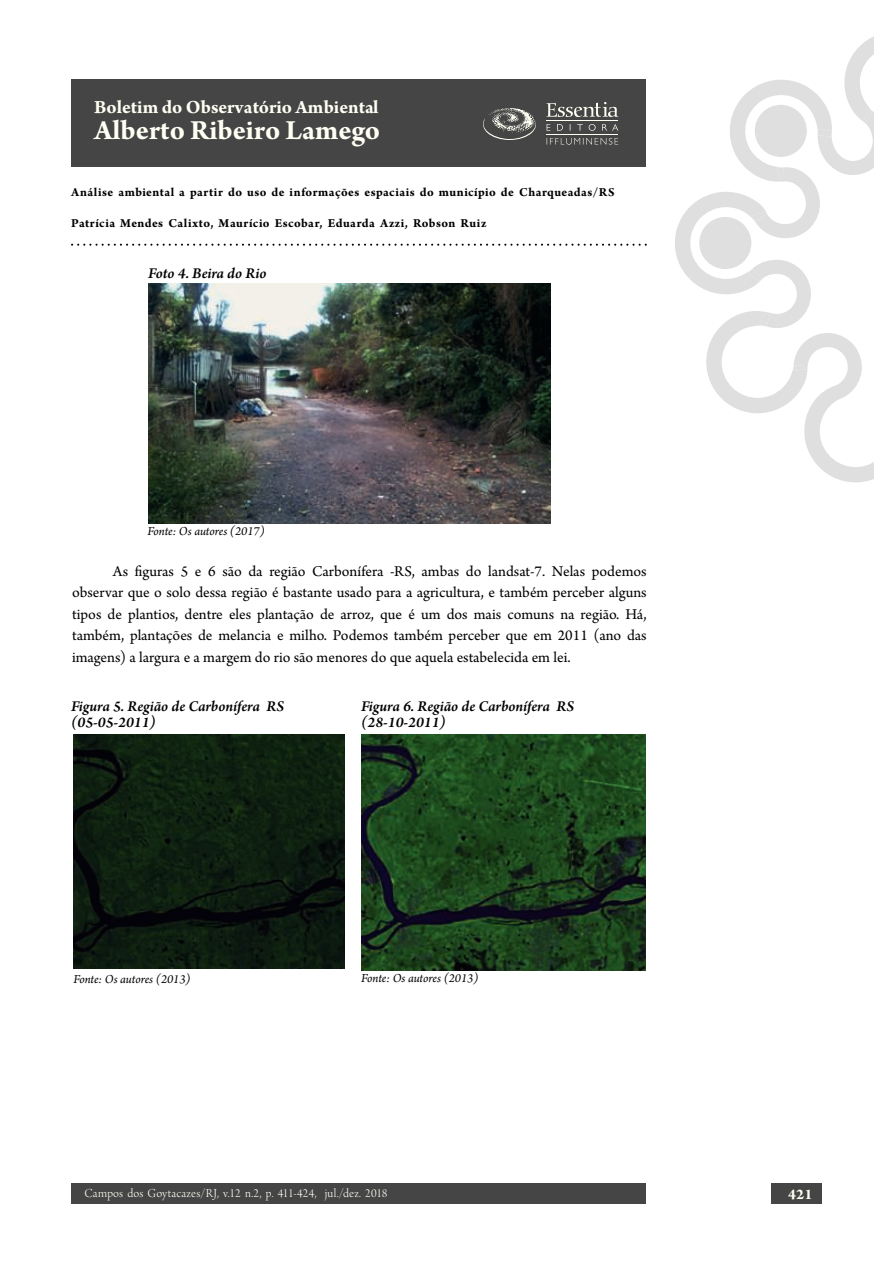
<style>
.page{position:relative;width:893px;height:1263px;background:#fff}
.page>*{position:absolute;margin:0;border:0;box-sizing:border-box;transform-origin:0 0}
.t1{font:700 29.4px "Arno Pro";color:#fffff4}
.t2{font:700 19.65px "Arno Pro";color:#fffff4}
.t3{font:15.75px/21.5px "Arno Pro";letter-spacing:-.005em;color:#000;text-align:justify}
.t4{font:italic 600 15.75px/16.5px "Arno Pro";letter-spacing:-.005em;color:#000}
.t5{font:700 15.75px "Arno Pro";color:#fffff4}
.t6{font:700 12.9px "Arno Pro";letter-spacing:.035em;color:#000}
.t7{font:italic 12.9px "Arno Pro";letter-spacing:-.005em;color:#000}
.t8{font:12.9px "Arno Pro Light Display";letter-spacing:.01em;color:#fffff4}
</style>
<div class="page">
<div style="left:71px;top:79px;width:574px;height:88px;background:#454545"></div>
<svg style="left:546px;top:138px;width:72px;height:7px"></svg>
<svg style="left:546px;top:124px;width:72px;height:7px"></svg>
<hr style="left:546px;top:120px;width:72px;height:1px;background:#fffff4">
<svg style="left:546px;top:102px;width:72px;height:15px"></svg>
<hr style="left:546px;top:134px;width:72px;height:1px;background:#fffff4">
<svg style="left:483px;top:108px;width:53px;height:32px"></svg>
<div style="left:71px;top:1183px;width:574px;height:21px;background:#454545"></div>
<svg style="left:71px;top:244px;width:575px;height:2px"></svg>
<svg style="left:675px;top:37px;width:198px;height:445px"></svg>
<svg style="left:817px;top:129px;width:14px;height:8px"></svg>
<svg style="left:777px;top:167px;width:7px;height:14px"></svg>
<svg style="left:752px;top:211px;width:15px;height:11px"></svg>
<svg style="left:747px;top:269px;width:15px;height:12px"></svg>
<svg style="left:759px;top:313px;width:11px;height:13px"></svg>
<svg style="left:793px;top:365px;width:14px;height:6px"></svg>
<svg style="left:863px;top:109px;width:10px;height:14px"></svg>
<div style="left:771px;top:1183px;width:50px;height:21px;background:#454545"></div>
<img style="left:148px;top:284px;width:402px;height:239px">
<img style="left:73px;top:734px;width:272px;height:234px">
<img style="left:361px;top:734px;width:284px;height:237px">
<p class="t2" style="left:94px;top:99px;width:286px">Boletim do Observatório Ambiental</p>
<h1 class="t1" style="left:94px;top:119px;width:287px">Alberto Ribeiro Lamego</h1>
<p class="t6" style="left:71px;top:188px;width:545px">Análise ambiental a partir do uso de informações espaciais do município de Charqueadas/RS</p>
<p class="t6" style="left:71px;top:218px;width:417px">Patrícia Mendes Calixto, Maurício Escobar, Eduarda Azzi, Robson Ruiz</p>
<p class="t4" style="left:148px;top:266px;width:120px">Foto 4. Beira do Rio</p>
<p class="t7" style="left:147px;top:525px;width:119px">Fonte: Os autores (2017)</p>
<p class="t3" style="left:72px;top:561px;width:576px;text-indent:41px">As guras 5 e 6 são da região Carbonífera -RS, ambas do landsat-7. Nelas podemos observar que o solo dessa região é bastante usado para a agricultura, e também perceber alguns tipos de plantios, dentre eles plantação de arroz, que é um dos mais comuns na região. Há, também, plantações de melancia e milho. Podemos também perceber que em 2011 (ano das imagens) a largura e a margem do rio são menores do que aquela estabelecida em lei.</p>
<p class="t4" style="left:71px;top:699px;width:214px">Figura 5. Região de Carbonífera RS (05-05-2011)</p>
<p class="t4" style="left:361px;top:699px;width:214px">Figura 6. Região de Carbonífera RS (28-10-2011)</p>
<p class="t7" style="left:73px;top:972px;width:119px">Fonte: Os autores (2013)</p>
<p class="t7" style="left:361px;top:972px;width:119px">Fonte: Os autores (2013)</p>
<p class="t8" style="left:84px;top:1188px;width:304px">Campos dos Goytacazes/RJ, v.12 n.2, p. 411-424, jul./dez. 2018</p>
<p class="t5" style="left:788px;top:1188px;width:26px">421</p>
</div>
